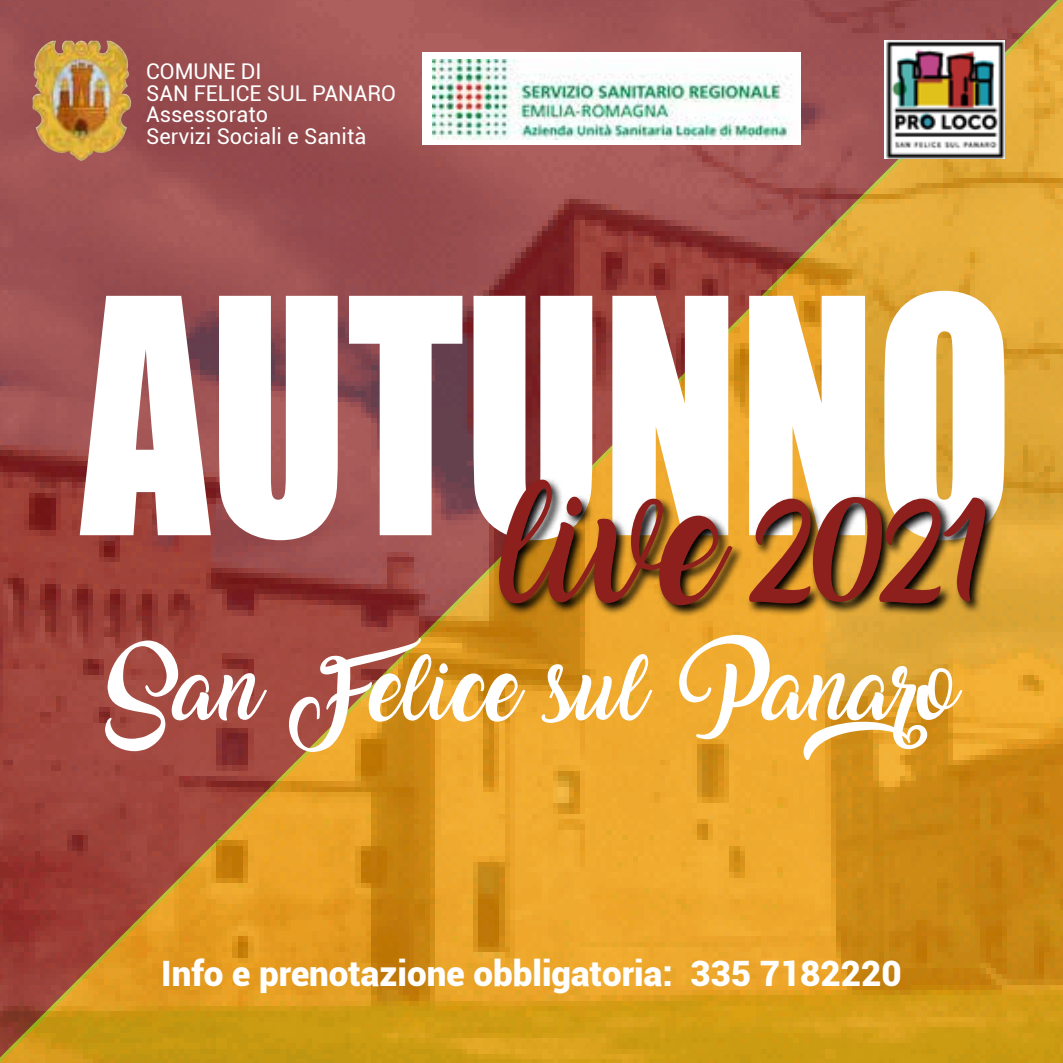
<style>
.page{position:relative;width:1063px;height:1063px;background:#fff}
.page>*{position:absolute;margin:0;border:0;box-sizing:border-box;transform-origin:0 0}
.t1{font:60px "Amarillo";color:#fff}
.t2{font:900 35px "Roboto";color:#fff}
.t3{font:21.75px/21.8px "Roboto";color:#fff}
</style>
<div class="page">
<img style="left:0;top:0;width:1063px;height:1063px">
<div style="left:422px;top:52px;width:379px;height:92px;background:#fff"></div>
<img style="left:78px;top:41px;width:30px;height:13px">
<img style="left:885px;top:40px;width:120px;height:119px">
<svg style="left:80px;top:291px;width:925px;height:249px"></svg>
<svg style="left:746px;top:494px;width:251px;height:122px;background:#c29847"></svg>
<svg style="left:749px;top:497px;width:236px;height:106px;background:#a3633d"></svg>
<svg style="left:496px;top:477px;width:249px;height:141px;background:#d79e3e"></svg>
<svg style="left:499px;top:480px;width:233px;height:125px"></svg>
<img style="left:432px;top:60px;width:360px;height:80px">
<p class="t3" style="left:146px;top:59px;width:251px">COMUNE DI<br>SAN FELICE SUL PANARO<br>Assessorato<br>Servizi Sociali e Sanità</p>
<h1 class="t1" style="left:106px;top:665px;width:914px">San Felice sul Panaro</h1>
<h2 class="t2" style="left:161px;top:949px;width:742px">Info e prenotazione obbligatoria: 335 7182220</h2>
</div>
